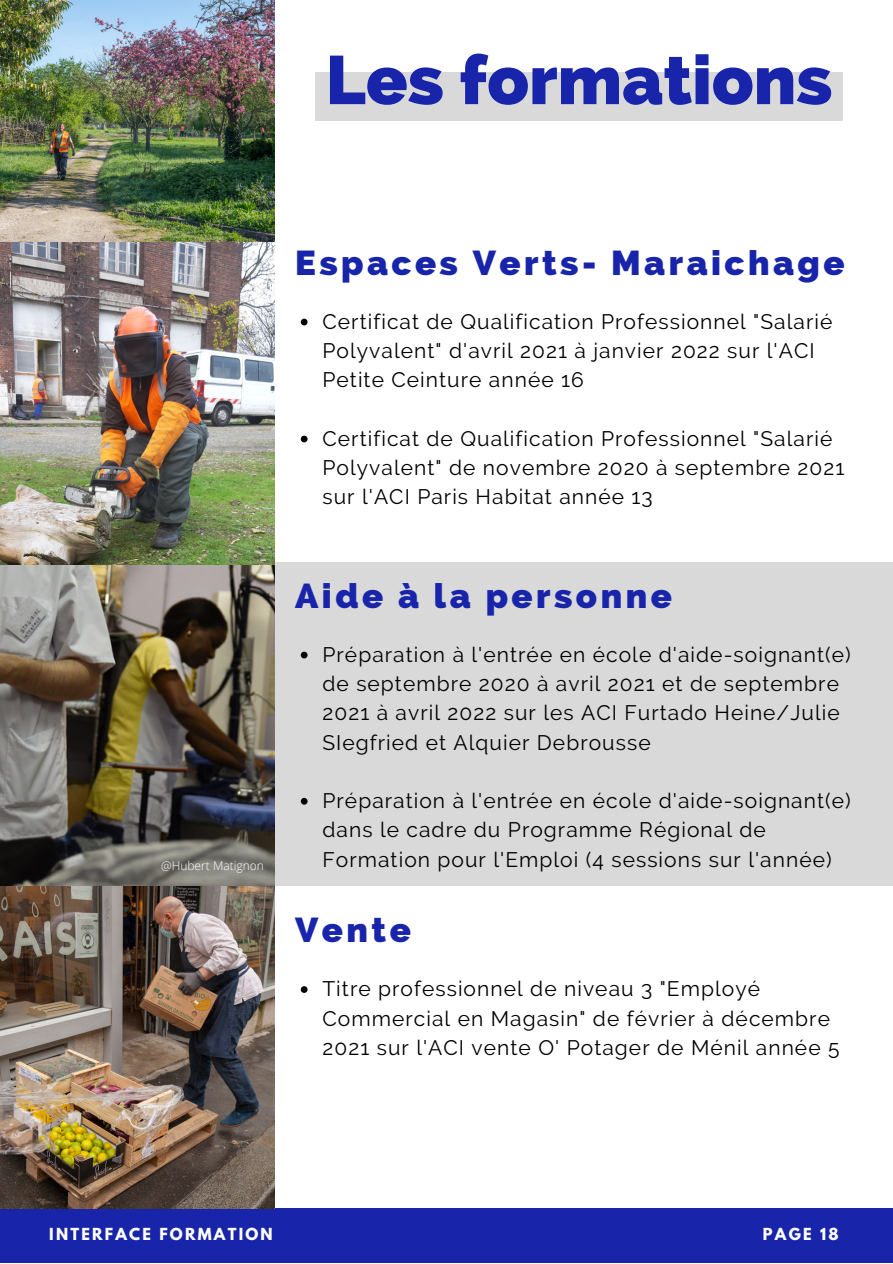
<style>
.page{position:relative;width:893px;height:1264px;background:#fff}
.page>*{position:absolute;margin:0;border:0;box-sizing:border-box;transform-origin:0 0}
.t1{font:800 68.4px "Raleway";color:#1825aa}
.t2{font:800 34.65px "Raleway";letter-spacing:.1em;color:#1825aa}
.t3{font:21px/29.2px "Raleway";letter-spacing:.05em;color:#000}
.t4{font:700 14.7px "League Spartan";letter-spacing:.15em;color:#fff}
.t5{font:13.2px "Libre Baskerville";letter-spacing:.15em;color:#fff}
.t6{font:300 12px "Open Sans";color:#fff}
</style>
<div class="page">
<div style="left:0;top:562px;width:892px;height:324px;background:#d9d9d9"></div>
<div style="left:0;top:1208px;width:892px;height:54px;background:#1825aa"></div>
<img style="left:0;top:0;width:274px;height:1208px">
<div style="left:315px;top:73px;width:527px;height:48px;background:#d9d9d9"></div>
<svg style="left:301px;top:651px;width:6px;height:7px"></svg>
<svg style="left:301px;top:798px;width:6px;height:6px"></svg>
<svg style="left:301px;top:319px;width:6px;height:6px"></svg>
<svg style="left:301px;top:435px;width:6px;height:7px"></svg>
<svg style="left:301px;top:986px;width:6px;height:6px"></svg>
<h1 class="t1" style="left:326px;top:40px;width:508px">Les formations</h1>
<h2 class="t2" style="left:295px;top:242px;width:551px">Espaces Verts- Maraichage</h2>
<p class="t3" style="left:322px;top:307px;width:511px">Certificat de Qualification Professionnel "Salarié<br>Polyvalent" d'avril 2021 à janvier 2022 sur l'ACI<br>Petite Ceinture année 16</p>
<p class="t6" style="left:161px;top:856px;width:104px">@Hubert Matignon</p>
<p class="t3" style="left:322px;top:424px;width:523px">Certificat de Qualification Professionnel "Salarié<br>Polyvalent" de novembre 2020 à septembre 2021 sur l'ACI Paris Habitat année 13</p>
<h2 class="t2" style="left:295px;top:575px;width:378px">Aide à la personne</h2>
<p class="t3" style="left:322px;top:639px;width:530px">Préparation à l'entrée en école d'aide-soignant(e) de septembre 2020 à avril 2021 et de septembre 2021 à avril 2022 sur les ACI Furtado Heine/Julie SIegfried et Alquier Debrousse</p>
<p class="t3" style="left:322px;top:786px;width:530px">Préparation à l'entrée en école d'aide-soignant(e) dans le cadre du Programme Régional de<br>Formation pour l'Emploi (4 sessions sur l'année)</p>
<h2 class="t2" style="left:295px;top:909px;width:117px">Vente</h2>
<p class="t3" style="left:322px;top:974px;width:518px">Titre professionnel de niveau 3 "Employé<br>Commercial en Magasin" de février à décembre<br>2021 sur l'ACI vente O' Potager de Ménil année 5</p>
<p class="t4" style="left:49px;top:1226px;width:225px">INTERFACE FORMATION</p>
<p class="t4" style="left:762px;top:1226px;width:77px">PAGE 18</p>
<p class="t5" style="left:770px;top:1230px;width:73px">PAGE 10</p>
</div>
